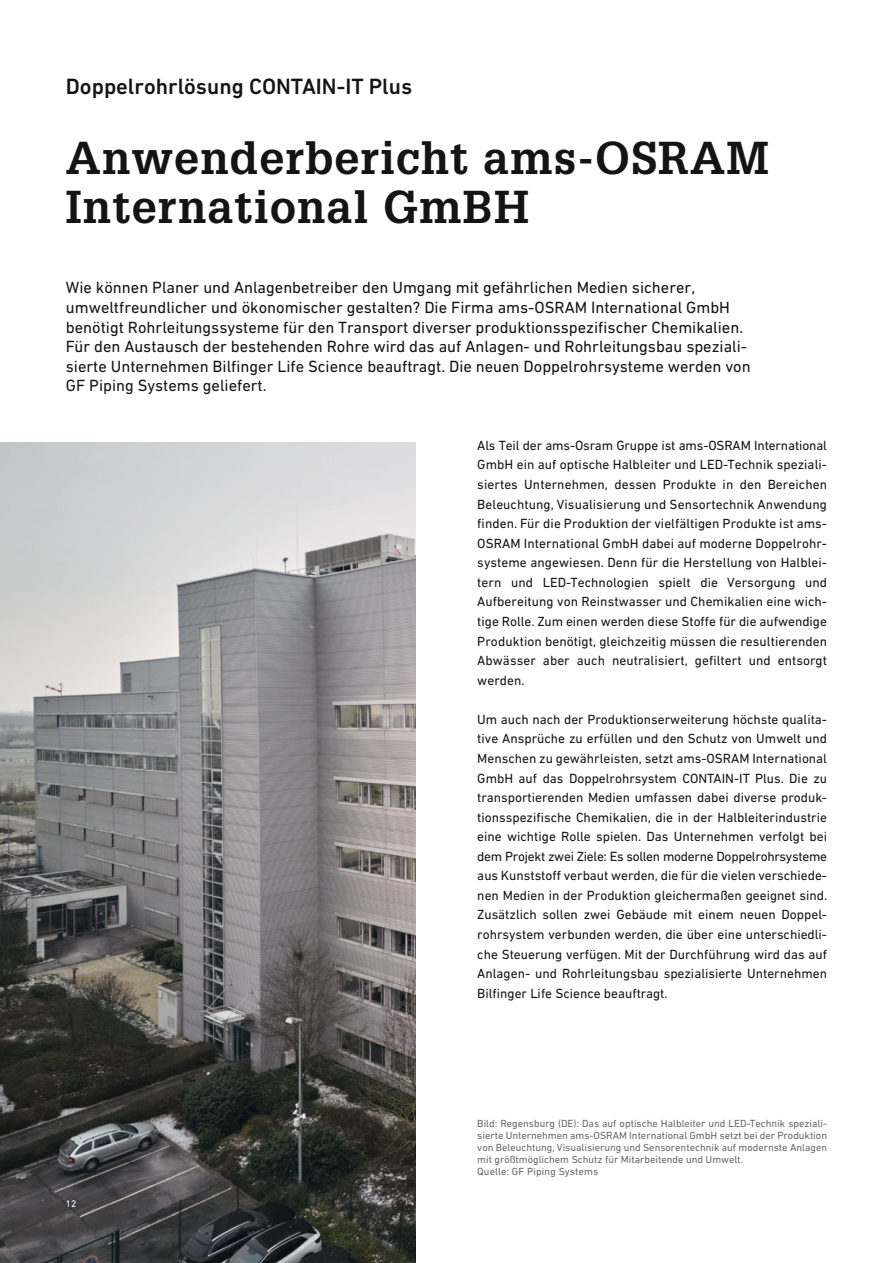
<style>
.page{position:relative;width:893px;height:1263px;background:#fff}
.page>*{position:absolute;margin:0;border:0;box-sizing:border-box;transform-origin:0 0}
.t1{font:700 45px/48.9px "Glypha LT Pro";letter-spacing:.025em;color:#131413}
.t2{font:500 22.5px "DIN Next W1 G";color:#131413}
.t3{font:16.5px/19.5px "DIN Next W1 G";color:#131413}
.t4{font:13.5px/19.5px "DIN Next W1 G";color:#131413;text-align:justify}
.t5{font:10.5px/12px "DIN Next W1 G";color:#686867}
.t6{font:9.75px "DIN Next W1 G";color:#fff}
</style>
<div class="page">
<img style="left:0;top:442px;width:416px;height:821px">
<h2 class="t2" style="left:66px;top:73px;width:348px">Doppelrohrlösung CONTAIN-IT Plus</h2>
<h1 class="t1" style="left:66px;top:132px;width:704px">Anwenderbericht ams-OSRAM<br>International GmBH</h1>
<p class="t3" style="left:66px;top:278px;width:686px">Wie können Planer und Anlagenbetreiber den Umgang mit gefährlichen Medien sicherer, umweltfreundlicher und ökonomischer gestalten? Die Firma ams-OSRAM International GmbH benötigt Rohrleitungssysteme für den Transport diverser produktionsspezifischer Chemikalien.<br>Für den Austausch der bestehenden Rohre wird das auf Anlagen- und Rohrleitungsbau speziali&shy;sierte Unternehmen Bilfinger Life Science beauftragt. Die neuen Doppelrohrsysteme werden von GF Piping Systems geliefert.</p>
<p class="t4" style="left:477px;top:435px;width:351px">Als Teil der ams-Osram Gruppe ist ams-OSRAM International GmbH ein auf optische Halbleiter und LED-Technik speziali&shy;siertes Unternehmen, dessen Produkte in den Bereichen Beleuchtung, Visualisierung und Sensortechnik Anwendung finden. Für die Produktion der vielfältigen Produkte ist ams-OSRAM International GmbH dabei auf moderne Doppelrohr&shy;systeme angewiesen. Denn für die Herstellung von Halblei&shy;tern und LED-Technologien spielt die Versorgung und Aufbereitung von Reinstwasser und Chemikalien eine wich&shy;tige Rolle. Zum einen werden diese Stoffe für die aufwendige Produktion benötigt, gleichzeitig müssen die resultierenden Abwässer aber auch neutralisiert, gefiltert und entsorgt werden.</p>
<p class="t4" style="left:477px;top:709px;width:352px">Um auch nach der Produktionserweiterung höchste qualita&shy;tive Ansprüche zu erfüllen und den Schutz von Umwelt und Menschen zu gewährleisten, setzt ams-OSRAM International GmbH auf das Doppelrohrsystem CONTAIN-IT Plus. Die zu transportierenden Medien umfassen dabei diverse produk&shy;tionsspezifische Chemikalien, die in der Halbleiterindustrie eine wichtige Rolle spielen. Das Unternehmen verfolgt bei dem Projekt zwei Ziele: Es sollen moderne Doppelrohrsysteme aus Kunststoff verbaut werden, die für die vielen verschiede&shy;nen Medien in der Produktion gleichermaßen geeignet sind.<br>Zusätzlich sollen zwei Gebäude mit einem neuen Doppel&shy;rohrsystem verbunden werden, die über eine unterschiedli&shy;che Steuerung verfügen. Mit der Durchführung wird das auf Anlagen- und Rohrleitungsbau spezialisierte Unternehmen Bilfinger Life Science beauftragt.</p>
<p class="t6" style="left:66px;top:1197px;width:12px">12</p>
<p class="t5" style="left:477px;top:1117px;width:351px">Bild: Regensburg (DE): Das auf optische Halbleiter und LED-Technik speziali&shy;sierte Unternehmen ams-OSRAM International GmbH setzt bei der Produktion von Beleuchtung, Visualisierung und Sensorentechnik auf modernste Anlagen mit größtmöglichem Schutz für Mitarbeitende und Umwelt.<br>Quelle: GF Piping Systems</p>
</div>
